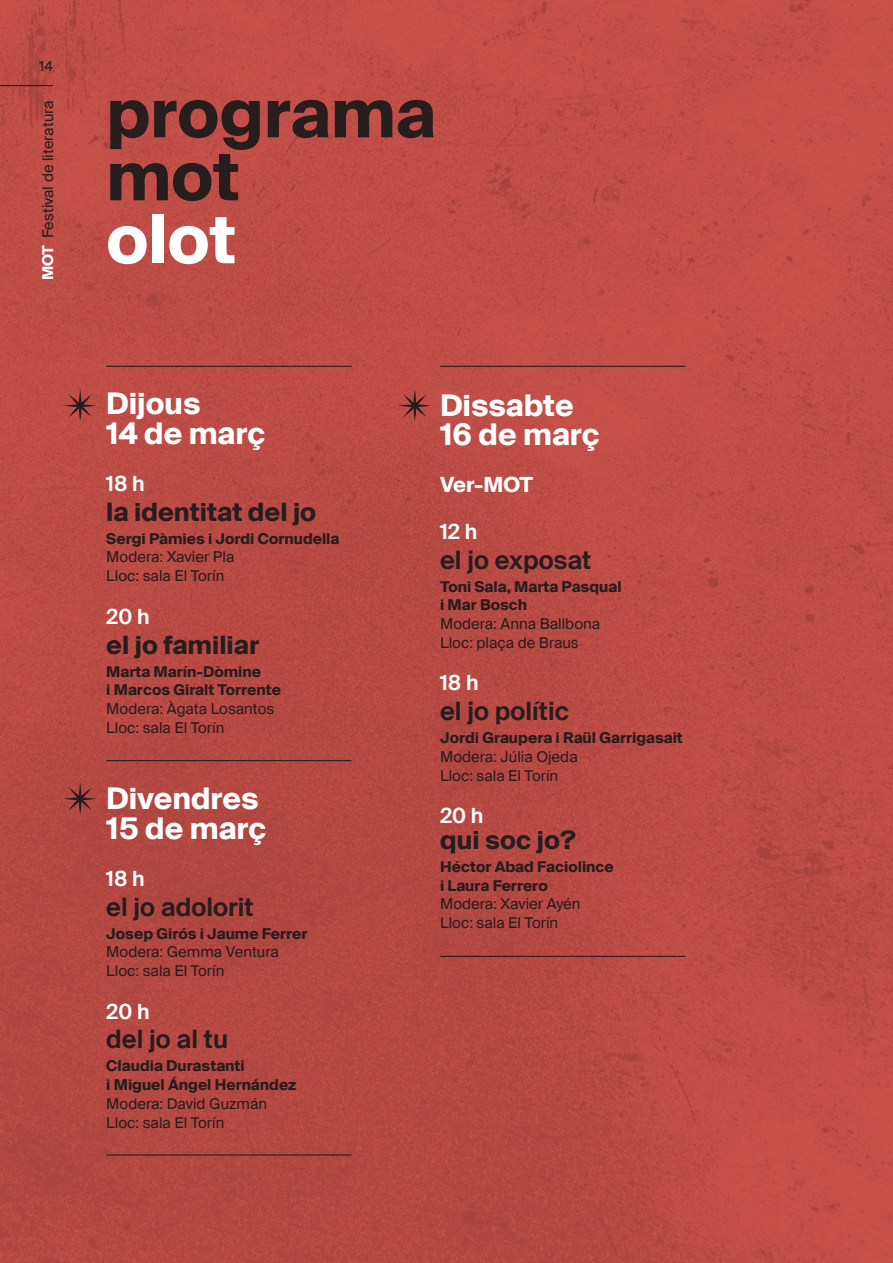
<style>
.page{position:relative;width:893px;height:1263px;background:#fff}
.page>*{position:absolute;margin:0;border:0;box-sizing:border-box;transform-origin:0 0}
.t1{font:700 67.5px/63px "Suisse Intl";color:#271d1c}
.t2{font:700 67.5px "Suisse Intl";color:#fff}
.t3{font:700 30px/29.7px "Suisse Intl";color:#fff}
.t4{font:600 25.5px "Suisse Intl";color:#271d1c}
.t5{font:700 25.5px "Suisse Intl";color:#271d1c}
.t6{font:600 21px "Suisse Intl";color:#fff}
.t7{font:700 21px "Suisse Intl";letter-spacing:-.01em;color:#fff}
.t8{font:15px/18.8px "Suisse Intl";color:#271d1c}
.t9{font:700 15px/18.8px "Suisse Intl";color:#271d1c}
.t10{font:13.95px "Suisse Intl";color:#271d1c}
.s1{font-weight:700;color:#fff}
</style>
<div class="page">
<img style="left:0;top:0;width:893px;height:1263px">
<hr style="left:0;top:85px;width:53px;height:1px;background:#231f20">
<hr style="left:106px;top:760px;width:246px;height:1px;background:#231f20">
<hr style="left:106px;top:1154px;width:246px;height:1px;background:#231f20">
<hr style="left:440px;top:956px;width:245px;height:1px;background:#231f20">
<hr style="left:440px;top:366px;width:245px;height:1px;background:#231f20">
<hr style="left:106px;top:366px;width:246px;height:1px;background:#231f20">
<svg style="left:63px;top:389px;width:33px;height:32px"></svg>
<svg style="left:63px;top:782px;width:33px;height:32px"></svg>
<svg style="left:398px;top:389px;width:33px;height:32px"></svg>
<p class="t10" style="left:39px;top:58px;width:15px">14</p>
<p class="t8" style="left:39px;top:280px;width:181px;rotate:-90deg"><span class="s1">MOT</span> Festival de literatura</p>
<h1 class="t1" style="left:106px;top:83px;width:331px">programa mot</h1>
<h1 class="t2" style="left:106px;top:197px;width:132px">olot</h1>
<h2 class="t3" style="left:106px;top:389px;width:161px">Dijous<br>14 de març</h2>
<h3 class="t6" style="left:106px;top:470px;width:40px">18 h</h3>
<h3 class="t5" style="left:106px;top:496px;width:211px">la identitat del jo</h3>
<p class="t9" style="left:106px;top:529px;width:235px">Sergi Pàmies i Jordi Cornudella</p>
<p class="t8" style="left:106px;top:548px;width:130px">Modera: Xavier Pla<br>Lloc: sala El Torín</p>
<h3 class="t6" style="left:106px;top:603px;width:45px">20 h</h3>
<h3 class="t5" style="left:106px;top:628px;width:154px">el jo familiar</h3>
<p class="t9" style="left:106px;top:662px;width:176px">Marta Marín-Dòmine<br>i Marcos Giralt Torrente</p>
<p class="t8" style="left:106px;top:699px;width:170px">Modera: Àgata Losantos<br>Lloc: sala El Torín</p>
<h2 class="t3" style="left:106px;top:784px;width:162px">Divendres<br>15 de març</h2>
<h3 class="t6" style="left:106px;top:865px;width:40px">18 h</h3>
<h3 class="t4" style="left:106px;top:890px;width:149px">el jo adolorit</h3>
<p class="t9" style="left:106px;top:924px;width:203px">Josep Girós i Jaume Ferrer</p>
<p class="t8" style="left:106px;top:943px;width:174px">Modera: Gemma Ventura<br>Lloc: sala El Torín</p>
<h3 class="t6" style="left:106px;top:998px;width:45px">20 h</h3>
<h3 class="t4" style="left:106px;top:1023px;width:123px">del jo al tu</h3>
<p class="t9" style="left:106px;top:1057px;width:192px">Claudia Durastanti<br>i Miguel Ángel Hernández</p>
<p class="t8" style="left:106px;top:1094px;width:162px">Modera: David Guzmán<br>Lloc: sala El Torín</p>
<h2 class="t3" style="left:440px;top:391px;width:161px">Dissabte<br>16 de març</h2>
<h3 class="t7" style="left:440px;top:471px;width:95px">Ver-MOT</h3>
<h3 class="t6" style="left:440px;top:518px;width:39px">12 h</h3>
<h3 class="t4" style="left:440px;top:543px;width:153px">el jo exposat</h3>
<p class="t9" style="left:440px;top:577px;width:183px">Toni Sala, Marta Pasqual i Mar Bosch</p>
<p class="t8" style="left:440px;top:615px;width:162px">Modera: Anna Ballbona<br>Lloc: plaça de Braus</p>
<h3 class="t6" style="left:440px;top:670px;width:40px">18 h</h3>
<h3 class="t4" style="left:440px;top:695px;width:130px">el jo polític</h3>
<p class="t9" style="left:440px;top:729px;width:244px">Jordi Graupera i Raül Garrigasait</p>
<p class="t8" style="left:440px;top:747px;width:139px">Modera: Júlia Ojeda<br>Lloc: sala El Torín</p>
<h3 class="t6" style="left:440px;top:802px;width:45px">20 h</h3>
<h3 class="t5" style="left:440px;top:824px;width:137px">qui soc jo?</h3>
<p class="t9" style="left:440px;top:857px;width:175px">Héctor Abad Faciolince i Laura Ferrero</p>
<p class="t8" style="left:440px;top:895px;width:142px">Modera: Xavier Ayén<br>Lloc: sala El Torín</p>
</div>
